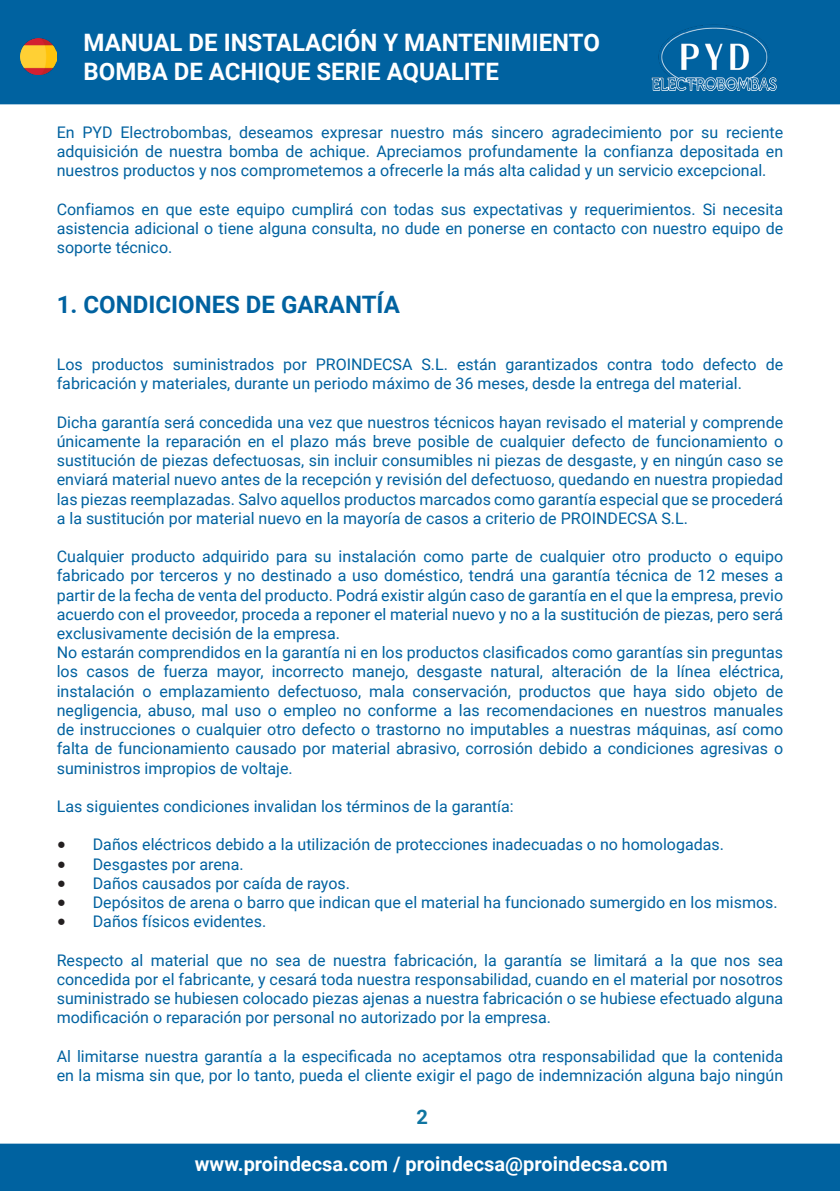
<style>
.page{position:relative;width:840px;height:1191px;background:#fff}
.page>*{position:absolute;margin:0;border:0;box-sizing:border-box;transform-origin:0 0}
.t1{font:700 24px/28.8px "Roboto";color:#fff}
.t2{font:700 24px "Roboto";color:#0062a0}
.t3{font:700 20px "Roboto";color:#fff}
.t4{font:700 20px "Roboto";color:#0f75a1}
.t5{font:16px/19.2px "Roboto";color:#0062a0;text-align:justify}
.s1{font-family:"Minion Pro";font-size:24px;color:#231f20}
</style>
<div class="page">
<div style="left:0;top:0;width:839px;height:104px;background:#0062a0"></div>
<div style="left:0;top:1143px;width:839px;height:48px;background:#0062a0"></div>
<img style="left:643px;top:24px;width:139px;height:67px">
<img style="left:20px;top:39px;width:37px;height:36px">
<h1 class="t1" style="left:83px;top:27px;width:517px">MANUAL DE INSTALACIÓN Y MANTENIMIENTO<br>BOMBA DE ACHIQUE SERIE AQUALITE</h1>
<p class="t5" style="left:57px;top:122px;width:727px">En PYD Electrobombas, deseamos expresar nuestro más sincero agradecimiento por su reciente adquisición de nuestra bomba de achique. Apreciamos profundamente la confianza depositada en nuestros productos y nos comprometemos a ofrecerle la más alta calidad y un servicio excepcional.</p>
<p class="t5" style="left:57px;top:199px;width:727px">Confiamos en que este equipo cumplirá con todas sus expectativas y requerimientos. Si necesita asistencia adicional o tiene alguna consulta, no dude en ponerse en contacto con nuestro equipo de soporte técnico.</p>
<p class="t2" style="left:57px;top:287px;width:344px">1. CONDICIONES DE GARANTÍA</p>
<p class="t5" style="left:57px;top:354px;width:727px">Los productos suministrados por PROINDECSA S.L. están garantizados contra todo defecto de fabricación y materiales, durante un periodo máximo de 36 meses, desde la entrega del material.</p>
<p class="t5" style="left:57px;top:412px;width:727px">Dicha garantía será concedida una vez que nuestros técnicos hayan revisado el material y comprende únicamente la reparación en el plazo más breve posible de cualquier defecto de funcionamiento o sustitución de piezas defectuosas, sin incluir consumibles ni piezas de desgaste, y en ningún caso se enviará material nuevo antes de la recepción y revisión del defectuoso, quedando en nuestra propiedad las piezas reemplazadas. Salvo aquellos productos marcados como garantía especial que se procederá a la sustitución por material nuevo en la mayoría de casos a criterio de PROINDECSA S.L.</p>
<p class="t5" style="left:57px;top:546px;width:727px">Cualquier producto adquirido para su instalación como parte de cualquier otro producto o equipo fabricado por terceros y no destinado a uso doméstico, tendrá una garantía técnica de 12 meses a partir de la fecha de venta del producto. Podrá existir algún caso de garantía en el que la empresa, previo acuerdo con el proveedor, proceda a reponer el material nuevo y no a la sustitución de piezas, pero será exclusivamente decisión de la empresa.</p>
<p class="t5" style="left:57px;top:642px;width:727px">No estarán comprendidos en la garantía ni en los productos clasificados como garantías sin preguntas los casos de fuerza mayor, incorrecto manejo, desgaste natural, alteración de la línea eléctrica, instalación o emplazamiento defectuoso, mala conservación, productos que haya sido objeto de negligencia, abuso, mal uso o empleo no conforme a las recomendaciones en nuestros manuales de instrucciones o cualquier otro defecto o trastorno no imputables a nuestras máquinas, así como falta de funcionamiento causado por material abrasivo, corrosión debido a condiciones agresivas o suministros impropios de voltaje.</p>
<p class="t5" style="left:57px;top:796px;width:458px">Las siguientes condiciones invalidan los términos de la garantía:</p>
<p class="t5" style="left:57px;top:834px;width:668px"><span class="s1">•</span> Daños eléctricos debido a la utilización de protecciones inadecuadas o no homologadas.</p>
<p class="t5" style="left:57px;top:853px;width:188px"><span class="s1">•</span> Desgastes por arena.</p>
<p class="t5" style="left:57px;top:873px;width:294px"><span class="s1">•</span> Daños causados por caída de rayos.</p>
<p class="t5" style="left:57px;top:892px;width:722px"><span class="s1">•</span> Depósitos de arena o barro que indican que el material ha funcionado sumergido en los mismos.</p>
<p class="t5" style="left:57px;top:911px;width:211px"><span class="s1">•</span> Daños físicos evidentes.</p>
<p class="t5" style="left:57px;top:949px;width:727px">Respecto al material que no sea de nuestra fabricación, la garantía se limitará a la que nos sea concedida por el fabricante, y cesará toda nuestra responsabilidad, cuando en el material por nosotros suministrado se hubiesen colocado piezas ajenas a nuestra fabricación o se hubiese efectuado alguna modificación o reparación por personal no autorizado por la empresa.</p>
<p class="t5" style="left:57px;top:1045px;width:727px">Al limitarse nuestra garantía a la especificada no aceptamos otra responsabilidad que la contenida en la misma sin que, por lo tanto, pueda el cliente exigir el pago de indemnización alguna bajo ningún</p>
<p class="t4" style="left:416px;top:1103px;width:13px">2</p>
<p class="t3" style="left:195px;top:1150px;width:474px">www.proindecsa.com / proindecsa@proindecsa.com</p>
</div>
